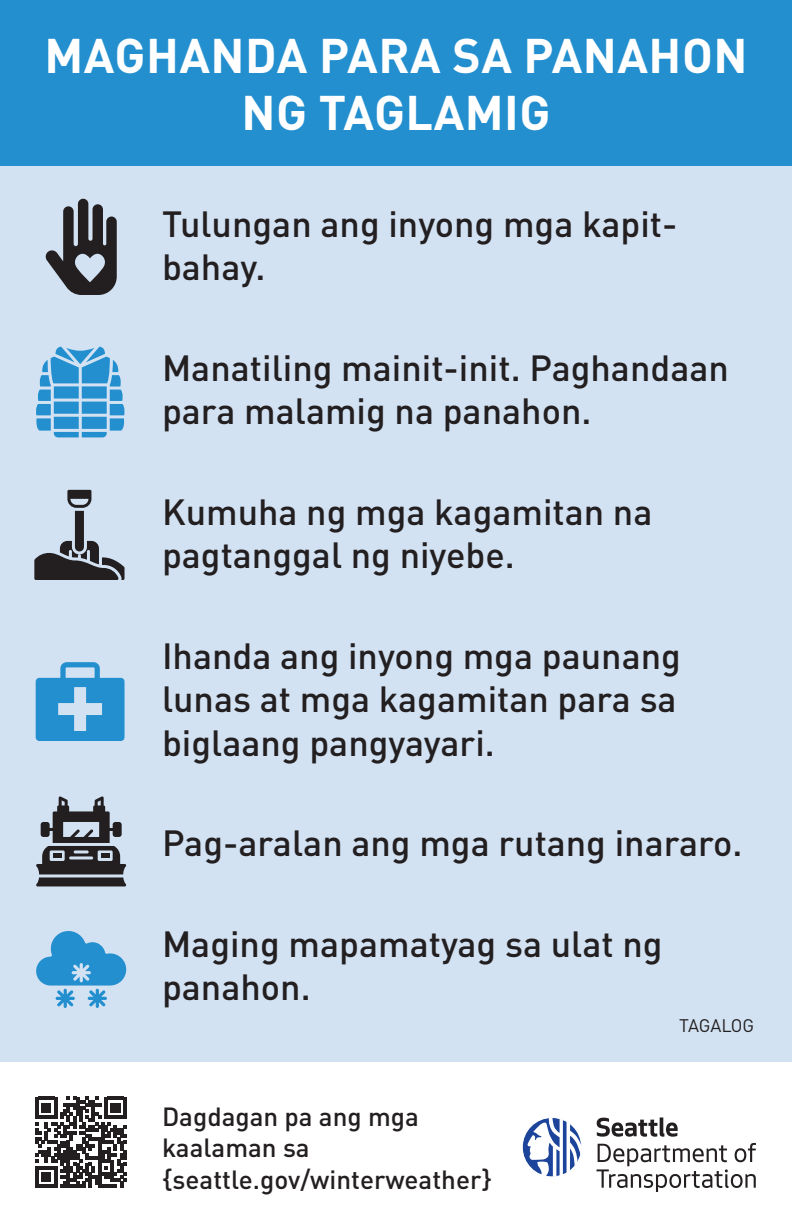
<style>
.page{position:relative;width:792px;height:1224px;background:#fff}
.page>*{position:absolute;margin:0;border:0;box-sizing:border-box;transform-origin:0 0}
.t1{font:700 48px/57.6px "DIN Pro";letter-spacing:.01em;color:#fff;text-align:center}
.t2{font:500 36px/43.2px "DIN Pro";color:#231f20}
.t3{font:500 26px/31.2px "DIN Pro";color:#231f20}
.t4{font:18px "DIN Pro";letter-spacing:-.01em;color:#231f20}
</style>
<div class="page">
<div style="left:0;top:94px;width:792px;height:968px;background:#d2e2f3"></div>
<svg style="left:35px;top:1097px;width:91px;height:91px"></svg>
<svg style="left:36px;top:347px;width:89px;height:90px"></svg>
<svg style="left:34px;top:490px;width:91px;height:90px"></svg>
<svg style="left:36px;top:796px;width:90px;height:90px"></svg>
<div style="left:101px;top:853px;width:9px;height:5px;background:#231f20"></div>
<div style="left:53px;top:853px;width:9px;height:5px;background:#231f20"></div>
<svg style="left:36px;top:662px;width:89px;height:79px"></svg>
<div style="left:0;top:0;width:792px;height:166px;background:#238fcf"></div>
<svg style="left:45px;top:199px;width:72px;height:96px"></svg>
<svg style="left:36px;top:931px;width:90px;height:77px"></svg>
<svg style="left:597px;top:1143px;width:159px;height:49px"></svg>
<svg style="left:597px;top:1117px;width:81px;height:20px"></svg>
<svg style="left:522px;top:1118px;width:60px;height:59px"></svg>
<svg style="left:528px;top:1118px;width:54px;height:59px"></svg>
<p class="t1" style="left:44px;top:21px;width:705px">MAGHANDA PARA SA PANAHON<br>NG TAGLAMIG</p>
<p class="t2" style="left:162px;top:199px;width:517px">Tulungan ang inyong mga kapit&shy;bahay.</p>
<p class="t2" style="left:162px;top:343px;width:569px">Manatiling mainit-init. Paghandaan para malamig na panahon.</p>
<p class="t2" style="left:162px;top:487px;width:492px">Kumuha ng mga kagamitan na pagtanggal ng niyebe.</p>
<p class="t2" style="left:162px;top:631px;width:520px;text-align:justify">Ihanda ang inyong mga paunang lunas at mga kagamitan para sa biglaang pangyayari.</p>
<p class="t2" style="left:162px;top:818px;width:582px">Pag-aralan ang mga rutang inararo.</p>
<p class="t2" style="left:162px;top:919px;width:502px">Maging mapamatyag sa ulat ng panahon.</p>
<p class="t4" style="left:679px;top:1012px;width:76px">TAGALOG</p>
<p class="t3" style="left:162px;top:1098px;width:332px">Dagdagan pa ang mga kaalaman sa {seattle.gov/winterweather}</p>
</div>
